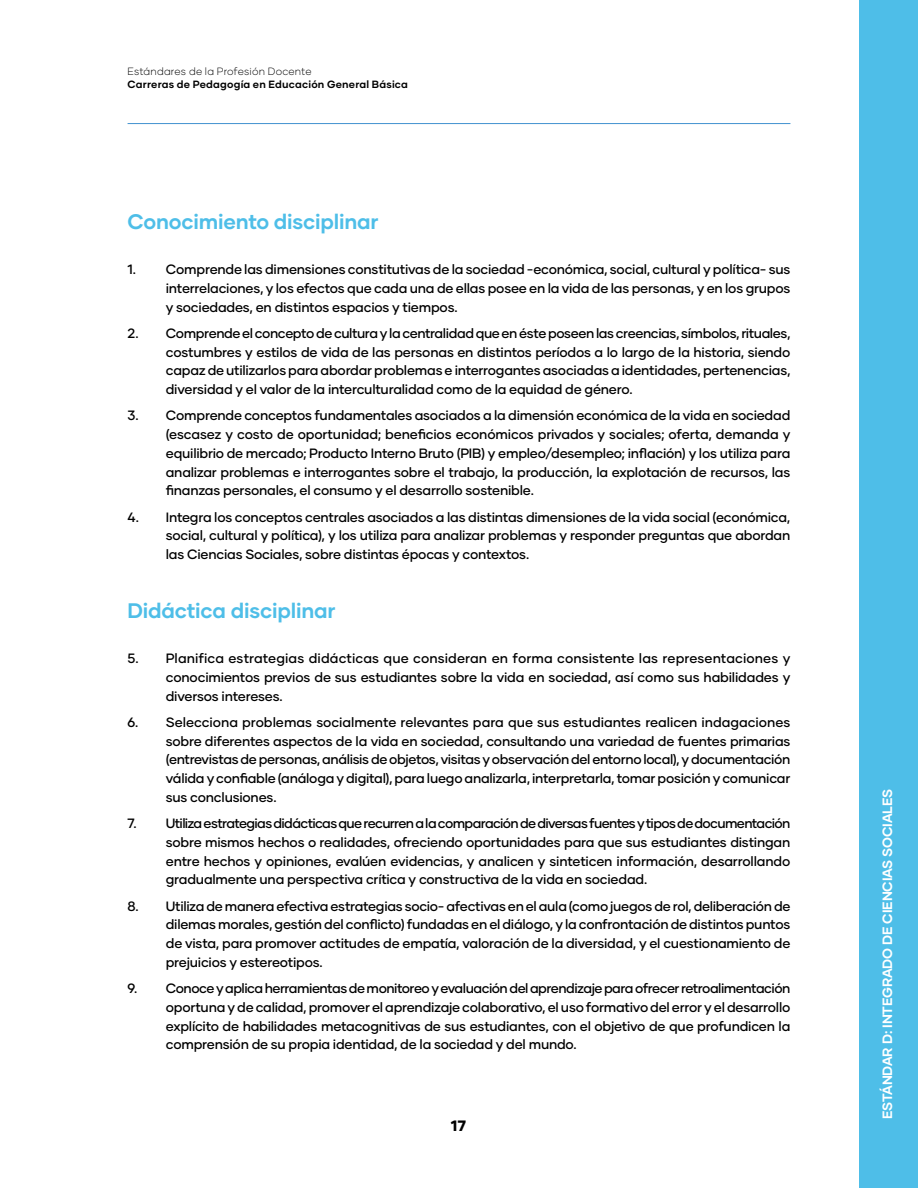
<style>
.page{position:relative;width:918px;height:1188px;background:#fff}
.page>*{position:absolute;margin:0;border:0;box-sizing:border-box;transform-origin:0 0}
.t1{font:700 21px "Gilmer";letter-spacing:-.01em;color:#4ebee8}
.t2{font:800 15px "Gilmer";color:#000}
.t3{font:500 13.5px/18.8px "Gilmer";letter-spacing:-.015em;color:#000;text-align:justify}
.t4{font:700 13.5px "Gilmer";letter-spacing:-.01em;color:#fff}
.t5{font:700 10.5px "Gilmer";letter-spacing:.02em;color:#000}
.t6{font:300 10.5px "Gilmer";letter-spacing:.015em;color:#000}
</style>
<div class="page">
<hr style="left:128px;top:123px;width:662px;height:1px;background:#4292cf">
<div style="left:859px;top:0;width:59px;height:1188px;background:#4ebee8"></div>
<p class="t6" style="left:128px;top:64px;width:186px">Estándares de la Profesión Docente</p>
<p class="t5" style="left:128px;top:78px;width:282px">Carreras de Pedagogía en Educación General Básica</p>
<h1 class="t1" style="left:128px;top:209px;width:253px">Conocimiento disciplinar</h1>
<p class="t3" style="left:166px;top:260px;width:626px;text-indent:-38px">1. Comprende las dimensiones constitutivas de la sociedad -económica, social, cultural y política- sus interrelaciones, y los efectos que cada una de ellas posee en la vida de las personas, y en los grupos y sociedades, en distintos espacios y tiempos.</p>
<p class="t3" style="left:166px;top:324px;width:626px;text-indent:-38px">2. Comprende el concepto de cultura y la centralidad que en éste poseen las creencias, símbolos, rituales, costumbres y estilos de vida de las personas en distintos períodos a lo largo de la historia, siendo capaz de utilizarlos para abordar problemas e interrogantes asociadas a identidades, pertenencias, diversidad y el valor de la interculturalidad como de la equidad de género.</p>
<p class="t3" style="left:166px;top:406px;width:626px;text-indent:-38px">3. Comprende conceptos fundamentales asociados a la dimensión económica de la vida en sociedad (escasez y costo de oportunidad; beneficios económicos privados y sociales; oferta, demanda y equilibrio de mercado; Producto Interno Bruto (PIB) y empleo/desempleo; inflación) y los utiliza para analizar problemas e interrogantes sobre el trabajo, la producción, la explotación de recursos, las finanzas personales, el consumo y el desarrollo sostenible.</p>
<p class="t3" style="left:166px;top:507px;width:626px;text-indent:-38px">4. Integra los conceptos centrales asociados a las distintas dimensiones de la vida social (económica, social, cultural y política), y los utiliza para analizar problemas y responder preguntas que abordan las Ciencias Sociales, sobre distintas épocas y contextos.</p>
<h1 class="t1" style="left:128px;top:598px;width:210px">Didáctica disciplinar</h1>
<p class="t3" style="left:166px;top:649px;width:626px;text-indent:-38px">5. Planifica estrategias didácticas que consideran en forma consistente las representaciones y conocimientos previos de sus estudiantes sobre la vida en sociedad, así como sus habilidades y diversos intereses.</p>
<p class="t3" style="left:166px;top:713px;width:626px;text-indent:-38px">6. Selecciona problemas socialmente relevantes para que sus estudiantes realicen indagaciones sobre diferentes aspectos de la vida en sociedad, consultando una variedad de fuentes primarias (entrevistas de personas, análisis de objetos, visitas y observación del entorno local), y documentación válida y confiable (análoga y digital), para luego analizarla, interpretarla, tomar posición y comunicar sus conclusiones.</p>
<p class="t3" style="left:166px;top:814px;width:626px;text-indent:-38px">7. Utiliza estrategias didácticas que recurren a la comparación de diversas fuentes y tipos de documentación sobre mismos hechos o realidades, ofreciendo oportunidades para que sus estudiantes distingan entre hechos y opiniones, evalúen evidencias, y analicen y sinteticen información, desarrollando gradualmente una perspectiva crítica y constructiva de la vida en sociedad.</p>
<p class="t3" style="left:166px;top:896px;width:626px;text-indent:-38px">8. Utiliza de manera efectiva estrategias socio- afectivas en el aula (como juegos de rol, deliberación de dilemas morales, gestión del conflicto) fundadas en el diálogo, y la confrontación de distintos puntos de vista, para promover actitudes de empatía, valoración de la diversidad, y el cuestionamiento de prejuicios y estereotipos.</p>
<p class="t3" style="left:166px;top:979px;width:626px;text-indent:-38px">9. Conoce y aplica herramientas de monitoreo y evaluación del aprendizaje para ofrecer retroalimentación oportuna y de calidad, promover el aprendizaje colaborativo, el uso formativo del error y el desarrollo explícito de habilidades metacognitivas de sus estudiantes, con el objetivo de que profundicen la comprensión de su propia identidad, de la sociedad y del mundo.</p>
<p class="t2" style="left:451px;top:1116px;width:17px">17</p>
<p class="t4" style="left:879px;top:1119px;width:331px;rotate:-90deg">ESTÁNDAR D: INTEGRADO DE CIENCIAS SOCIALES</p>
</div>
